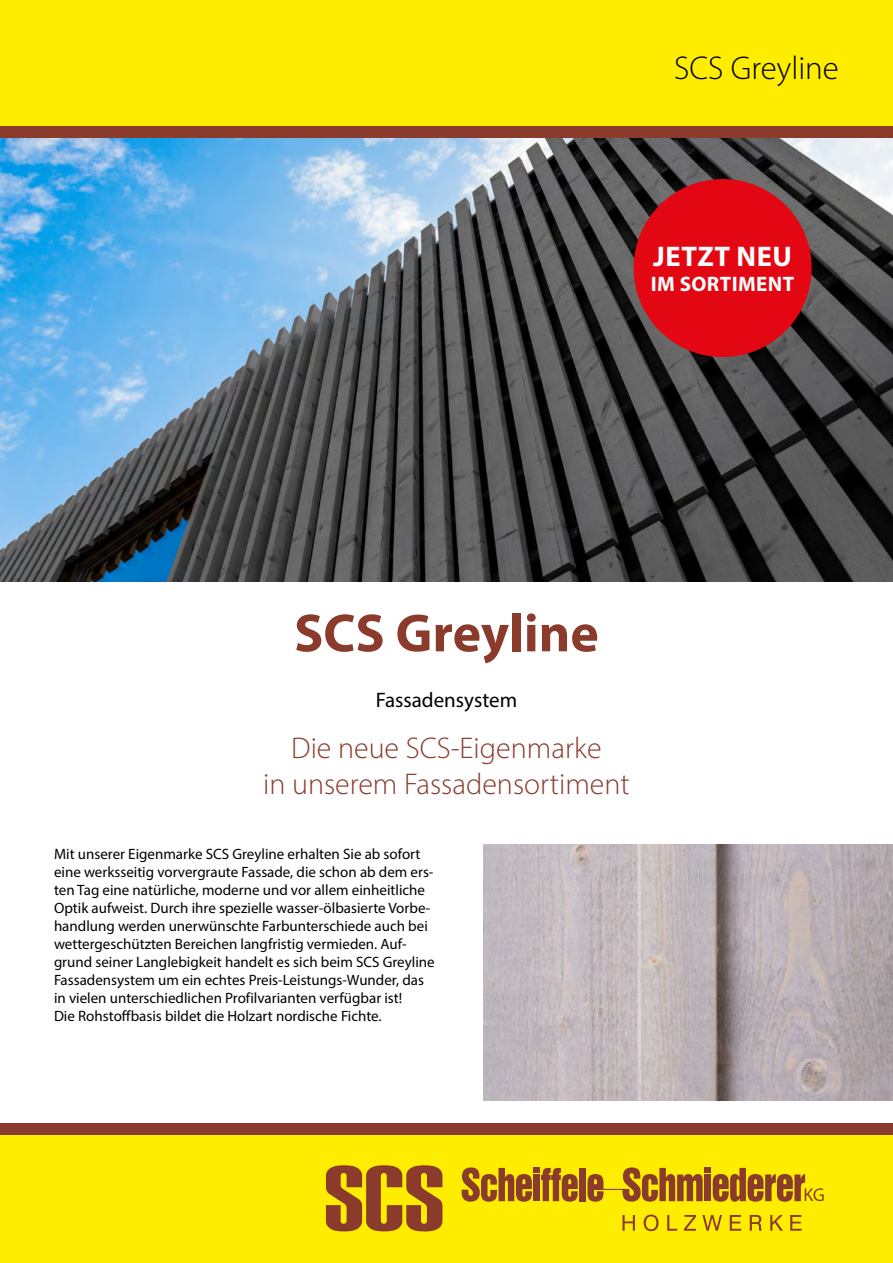
<style>
.page{position:relative;width:893px;height:1263px;background:#fff}
.page>*{position:absolute;margin:0;border:0;box-sizing:border-box;transform-origin:0 0}
.t1{font:700 54px "Myriad Pro";color:#8b3b2b}
.t2{font:300 33px "Myriad Pro";color:#000}
.t3{font:300 30px/36px "Myriad Pro";color:#8b3b2b;text-align:center}
.t4{font:700 28.5px "Myriad Pro";letter-spacing:.02em;color:#fff}
.t5{font:21px "Myriad Pro";color:#000}
.t6{font:700 21px "Myriad Pro";letter-spacing:.02em;color:#fff}
.t7{font:15px/18px "Myriad Pro";color:#000}
</style>
<div class="page">
<img style="left:483px;top:844px;width:410px;height:256px">
<img style="left:0;top:138px;width:893px;height:443px">
<div style="left:634px;top:179px;width:178px;height:178px;background:#e30613;border-radius:50%"></div>
<div style="left:0;top:0;width:893px;height:132px;background:#ffed00"></div>
<div style="left:0;top:127px;width:893px;height:11px;background:#8b3b2b"></div>
<div style="left:0;top:1130px;width:893px;height:133px;background:#ffed00"></div>
<div style="left:0;top:1123px;width:893px;height:11px;background:#8b3b2b"></div>
<svg style="left:326px;top:1165px;width:116px;height:67px"></svg>
<svg style="left:622px;top:1214px;width:180px;height:17px"></svg>
<svg style="left:462px;top:1167px;width:116px;height:35px"></svg>
<div style="left:579px;top:1168px;width:7px;height:33px;background:#8b3b2b"></div>
<svg style="left:587px;top:1167px;width:237px;height:35px"></svg>
<h2 class="t2" style="left:674px;top:48px;width:166px">SCS Greyline</h2>
<h3 class="t4" style="left:653px;top:238px;width:140px">JETZT NEU</h3>
<h3 class="t6" style="left:651px;top:271px;width:145px">IM SORTIMENT</h3>
<h1 class="t1" style="left:294px;top:598px;width:306px">SCS Greyline</h1>
<h3 class="t5" style="left:376px;top:687px;width:143px">Fassadensystem</h3>
<h3 class="t3" style="left:263px;top:729px;width:368px">Die neue SCS-Eigenmarke<br>in unserem Fassadensortiment</h3>
<p class="t7" style="left:54px;top:845px;width:382px">Mit unserer Eigenmarke SCS Greyline erhalten Sie ab sofort eine werksseitig vorvergraute Fassade, die schon ab dem ers&shy;ten Tag eine natürliche, moderne und vor allem einheitliche Optik aufweist. Durch ihre spezielle wasser-ölbasierte Vorbe&shy;handlung werden unerwünschte Farbunterschiede auch bei wettergeschützten Bereichen langfristig vermieden. Auf&shy;grund seiner Langlebigkeit handelt es sich beim SCS Greyline Fassadensystem um ein echtes Preis-Leistungs-Wunder, das in vielen unterschiedlichen Profilvarianten verfügbar ist!<br>Die Rohstoffbasis bildet die Holzart nordische Fichte.</p>
</div>
